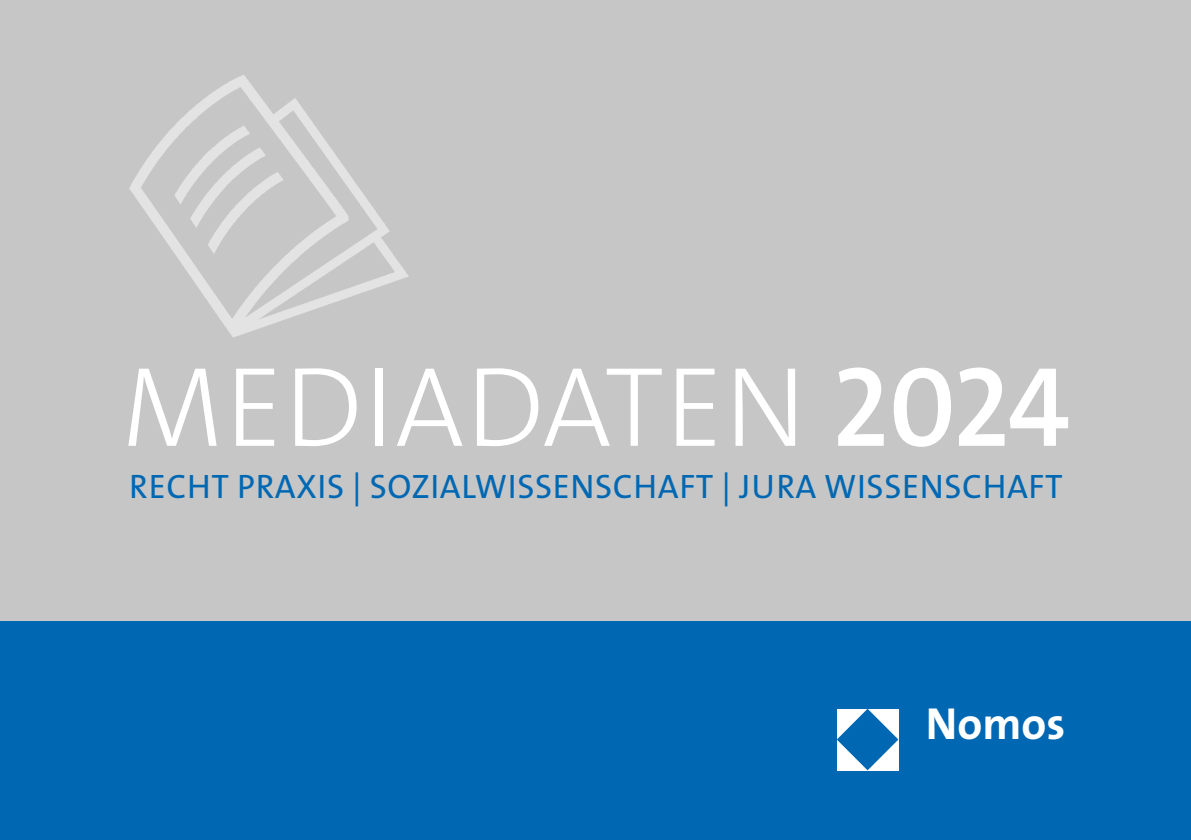
<style>
.page{position:relative;width:1191px;height:840px;background:#fff}
.page>*{position:absolute;margin:0;border:0;box-sizing:border-box;transform-origin:0 0}
.t1{font:300 114.2px "The Sans Os F";letter-spacing:.015em;color:#fff}
.t2{font:700 45px "The Sans Os F";color:#fff}
.t3{font:34px "The Sans Os F";letter-spacing:.02em;color:#0068b3}
.s1{font-weight:600}
</style>
<div class="page">
<div style="left:0;top:0;width:1191px;height:624px;background:#c6c6c6"></div>
<img style="left:129px;top:75px;width:280px;height:263px">
<div style="left:0;top:621px;width:1191px;height:218px;background:#0068b3"></div>
<svg style="left:837px;top:709px;width:61px;height:60px"></svg>
<h1 class="t1" style="left:121px;top:339px;width:950px">MEDIADATEN <span class="s1">2024</span></h1>
<p class="t3" style="left:129px;top:473px;width:935px">RECHT PRAXIS | SOZIALWISSENSCHAFT | JURA WISSENSCHAFT</p>
<h2 class="t2" style="left:926px;top:694px;width:141px">Nomos</h2>
</div>
